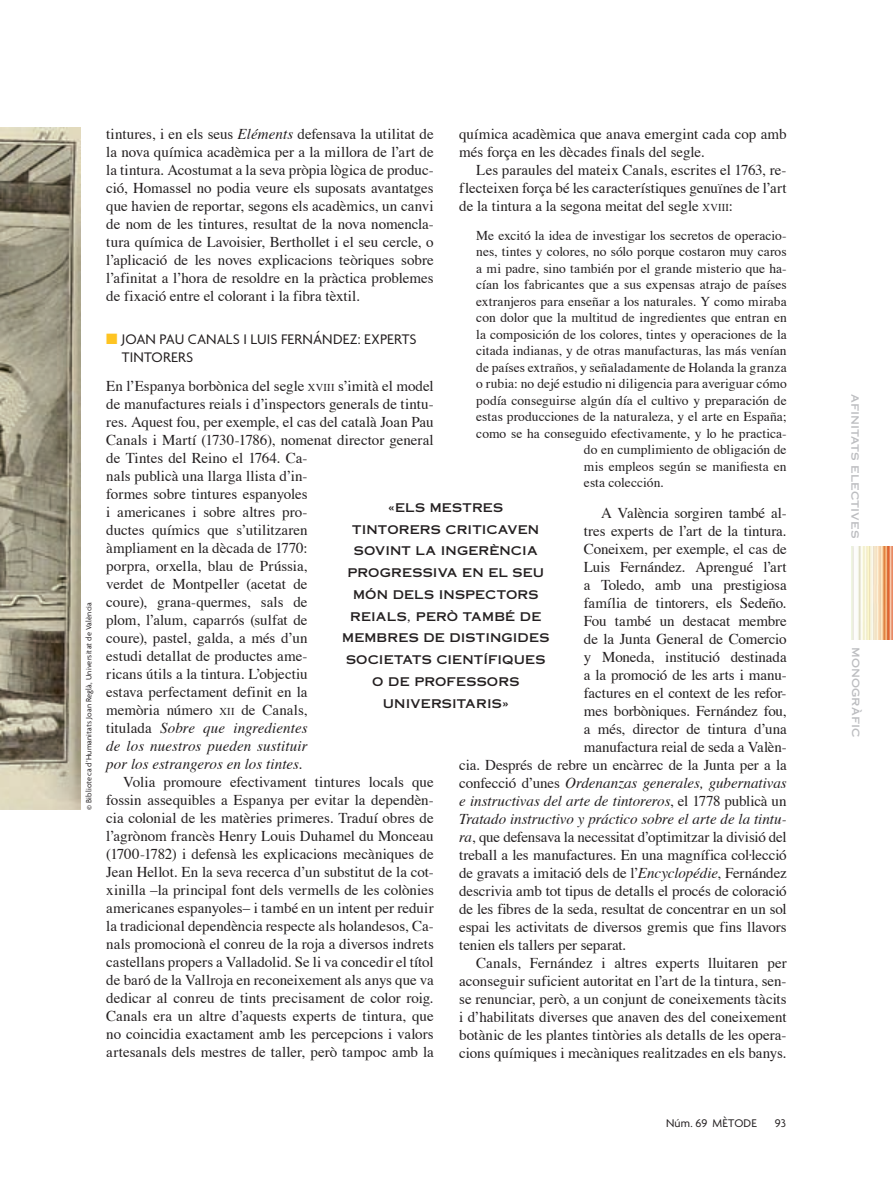
<style>
.page{position:relative;width:893px;height:1191px;background:#fff}
.page>*{position:absolute;margin:0;border:0;box-sizing:border-box;transform-origin:0 0}
.t1{font:15px/18px "Times";color:#231f20;text-align:justify}
.t2{font:italic 15px "Times";color:#231f20}
.t3{font:15px/18px "Agenda";letter-spacing:.005em;color:#231f20}
.t4{font:13.5px "Times";letter-spacing:.005em;color:#231f20}
.t5{font:12px/21.8px "Copperplate Thirty One AB";letter-spacing:.01em;color:#231f20;text-align:center}
.t6{font:12px "Copperplate Thirty One AB";letter-spacing:.005em;color:#bcbdc0}
.t7{font:12px "Agenda";letter-spacing:.025em;color:#231f20}
.t8{font:8.25px "Agenda";letter-spacing:.02em;color:#231f20}
.s1{font-style:italic}
.s2{color:#fec422}
.s3{font-size:10.5px}
.s4{font-style:normal}
</style>
<div class="page">
<img style="left:851px;top:547px;width:42px;height:92px">
<img style="left:0;top:128px;width:81px;height:681px">
<p class="t8" style="left:85px;top:810px;width:209px;rotate:-90deg">© Biblioteca d’Humanitats Joan Reglà, Universitat de València</p>
<p class="t1" style="left:106px;top:126px;width:329px">tintures, i en els seus <span class="s1">Eléments</span> defensava la utilitat de la nova química acadèmica per a la millora de l’art de la tintura. Acostumat a la seva pròpia lògica de produc&shy;ció, Homassel no podia veure els suposats avantatges que havien de reportar, segons els acadèmics, un canvi de nom de les tintures, resultat de la nova nomencla&shy;tura química de Lavoisier, Berthollet i el seu cercle, o l’aplicació de les noves explicacions teòriques sobre l’afinitat a l’hora de resoldre en la pràctica problemes de fixació entre el colorant i la fibra tèxtil.</p>
<p class="t3" style="left:122px;top:332px;width:296px;text-indent:-16px"><span class="s2">■</span> JOAN PAU CANALS I LUIS FERNÁNDEZ: EXPERTS<br>TINTORERS</p>
<p class="t1" style="left:106px;top:378px;width:329px;text-align:left">En l’Espanya borbònica del segle <span class="s3">XVIII</span> s’imità el model de manufactures reials i d’inspectors generals de tintu&shy;res. Aquest fou, per exemple, el cas del català Joan Pau Canals i Martí (1730-1786), nomenat director general de Tintes del Reino el 1764. Ca-<br>nals publicà una llarga llista d’in-<br>formes sobre tintures espanyoles<br>i americanes i sobre altres pro-<br>ductes químics que s’utilitzaren<br>àmpliament en la dècada de 1770:<br>porpra, orxella, blau de Prússia,<br>verdet de Montpeller (acetat de<br>coure), grana-quermes, sals de<br>plom, l’alum, caparrós (sulfat de<br>coure), pastel, galda, a més d’un<br>estudi detallat de productes ame-<br>ricans útils a la tintura. L’objectiu<br>estava perfectament definit en la<br>memòria número <span class="s3">XII</span> de Canals,<br>titulada <span class="s1">Sobre que ingredientes<br>de los nuestros pueden sustituir<br>por los estrangeros en los tintes</span>.</p>
<p class="t1" style="left:106px;top:774px;width:329px;text-indent:17px">Volia promoure efectivament tintures locals que fossin assequibles a Espanya per evitar la dependèn&shy;cia colonial de les matèries primeres. Traduí obres de l’agrònom francès Henry Louis Duhamel du Monceau (1700-1782) i defensà les explicacions mecàniques de Jean Hellot. En la seva recerca d’un substitut de la cot&shy;xinilla –la principal font dels vermells de les colònies americanes espanyoles– i també en un intent per reduir la tradicional dependència respecte als holandesos, Ca&shy;nals promocionà el conreu de la roja a diversos indrets castellans propers a Valladolid. Se li va concedir el títol de baró de la Vallroja en reconeixement als anys que va dedicar al conreu de tints precisament de color roig.<br>Canals era un altre d’aquests experts de tintura, que no coincidia exactament amb les percepcions i valors artesanals dels mestres de taller, però tampoc amb la</p>
<p class="t1" style="left:459px;top:126px;width:329px">química acadèmica que anava emergint cada cop amb més força en les dècades finals del segle.</p>
<p class="t1" style="left:459px;top:162px;width:329px;text-indent:17px">Les paraules del mateix Canals, escrites el 1763, re&shy;flecteixen força bé les característiques genuïnes de l’art de la tintura a la segona meitat del segle <span class="s3">XVIII</span>:</p>
<p class="t4" style="left:476px;top:230px;width:312px">Me excitó la idea de investigar los secretos de operacio-</p>
<p class="t4" style="left:476px;top:246px;width:312px">nes, tintes y colores, no sólo porque costaron muy caros</p>
<p class="t4" style="left:476px;top:263px;width:312px">a mi padre, sino también por el grande misterio que ha-</p>
<p class="t4" style="left:476px;top:279px;width:312px">cían los fabricantes que a sus expensas atrajo de países</p>
<p class="t4" style="left:476px;top:296px;width:312px">extranjeros para enseñar a los naturales. Y como miraba</p>
<p class="t4" style="left:476px;top:312px;width:312px">con dolor que la multitud de ingredientes que entran en</p>
<p class="t4" style="left:476px;top:328px;width:312px">la composición de los colores, tintes y operaciones de la</p>
<p class="t4" style="left:476px;top:345px;width:312px">citada indianas, y de otras manufacturas, las más venían</p>
<p class="t4" style="left:476px;top:361px;width:312px">de países extraños, y señaladamente de Holanda la granza</p>
<p class="t4" style="left:476px;top:378px;width:312px">o rubia: no dejé estudio ni diligencia para averiguar cómo</p>
<p class="t4" style="left:476px;top:394px;width:312px">podía conseguirse algún día el cultivo y preparación de</p>
<p class="t4" style="left:476px;top:411px;width:312px">estas producciones de la naturaleza, y el arte en España;</p>
<p class="t4" style="left:476px;top:427px;width:312px">como se ha conseguido efectivamente, y lo he practica-</p>
<p class="t4" style="left:584px;top:444px;width:204px">do en cumplimiento de obligación de</p>
<p class="t4" style="left:584px;top:460px;width:204px">mis empleos según se manifiesta en</p>
<p class="t4" style="left:584px;top:477px;width:81px">esta colección.</p>
<p class="t1" style="left:601px;top:505px;width:187px">A València sorgiren també al-</p>
<p class="t1" style="left:584px;top:523px;width:204px">tres experts de l’art de la tintura.</p>
<p class="t1" style="left:584px;top:541px;width:204px">Coneixem, per exemple, el cas de</p>
<p class="t1" style="left:584px;top:559px;width:204px">Luis Fernández. Aprengué l’art</p>
<p class="t1" style="left:584px;top:577px;width:204px">a Toledo, amb una prestigiosa</p>
<p class="t1" style="left:584px;top:595px;width:204px">família de tintorers, els Sedeño.</p>
<p class="t1" style="left:584px;top:613px;width:204px">Fou també un destacat membre</p>
<p class="t1" style="left:584px;top:631px;width:204px">de la Junta General de Comercio</p>
<p class="t1" style="left:584px;top:649px;width:204px">y Moneda, institució destinada</p>
<p class="t1" style="left:584px;top:667px;width:204px">a la promoció de les arts i manu-</p>
<p class="t1" style="left:584px;top:685px;width:204px">factures en el context de les refor-</p>
<p class="t1" style="left:584px;top:703px;width:204px">mes borbòniques. Fernández fou,</p>
<p class="t1" style="left:584px;top:721px;width:204px">a més, director de tintura d’una</p>
<p class="t1" style="left:584px;top:739px;width:204px">manufactura reial de seda a Valèn-</p>
<p class="t1" style="left:459px;top:757px;width:329px">cia. Després de rebre un encàrrec de la Junta per a la</p>
<p class="t2" style="left:459px;top:776px;width:329px"><span class="s4">confecció d’unes</span> Ordenanzas generales, gubernativas</p>
<p class="t2" style="left:459px;top:794px;width:329px">e instructivas del arte de tintoreros<span class="s4">, el 1778 publicà un</span></p>
<p class="t2" style="left:459px;top:812px;width:329px">Tratado instructivo y práctico sobre el arte de la tintu-</p>
<p class="t1" style="left:459px;top:829px;width:329px"><span class="s1">ra</span>, que defensava la necessitat d’optimitzar la divisió del</p>
<p class="t1" style="left:459px;top:847px;width:329px">treball a les manufactures. En una magnífica col·lecció</p>
<p class="t1" style="left:459px;top:865px;width:329px">de gravats a imitació dels de l’<span class="s1">Encyclopédie</span>, Fernández</p>
<p class="t1" style="left:459px;top:883px;width:329px">descrivia amb tot tipus de detalls el procés de coloració</p>
<p class="t1" style="left:459px;top:901px;width:329px">de les fibres de la seda, resultat de concentrar en un sol</p>
<p class="t1" style="left:459px;top:919px;width:329px">espai les activitats de diversos gremis que fins llavors</p>
<p class="t1" style="left:459px;top:937px;width:169px">tenien els tallers per separat.</p>
<p class="t1" style="left:476px;top:955px;width:312px">Canals, Fernández i altres experts lluitaren per</p>
<p class="t1" style="left:459px;top:973px;width:329px">aconseguir suficient autoritat en l’art de la tintura, sen-</p>
<p class="t1" style="left:459px;top:991px;width:329px">se renunciar, però, a un conjunt de coneixements tàcits</p>
<p class="t1" style="left:459px;top:1009px;width:329px">i d’habilitats diverses que anaven des del coneixement</p>
<p class="t1" style="left:459px;top:1027px;width:329px">botànic de les plantes tintòries als detalls de les opera-</p>
<p class="t1" style="left:459px;top:1045px;width:329px">cions químiques i mecàniques realitzades en els banys.</p>
<p class="t5" style="left:342px;top:497px;width:209px">«ELS MESTRES<br>TINTORERS CRITICAVEN<br>SOVINT LA INGERÈNCIA<br>PROGRESSIVA EN EL SEU<br>MÓN DELS INSPECTORS<br>REIALS, PERÒ TAMBÉ DE<br>MEMBRES DE DISTINGIDES<br>SOCIETATS CIENTÍFIQUES<br>O DE PROFESSORS<br>UNIVERSITARIS»</p>
<p class="t7" style="left:666px;top:1118px;width:92px">Núm. 69 MÈTODE</p>
<p class="t7" style="left:775px;top:1118px;width:13px">93</p>
<p class="t6" style="left:863px;top:394px;width:146px;rotate:90deg">afinitats electives</p>
<p class="t6" style="left:863px;top:647px;width:92px;rotate:90deg">monogràfic</p>
</div>
